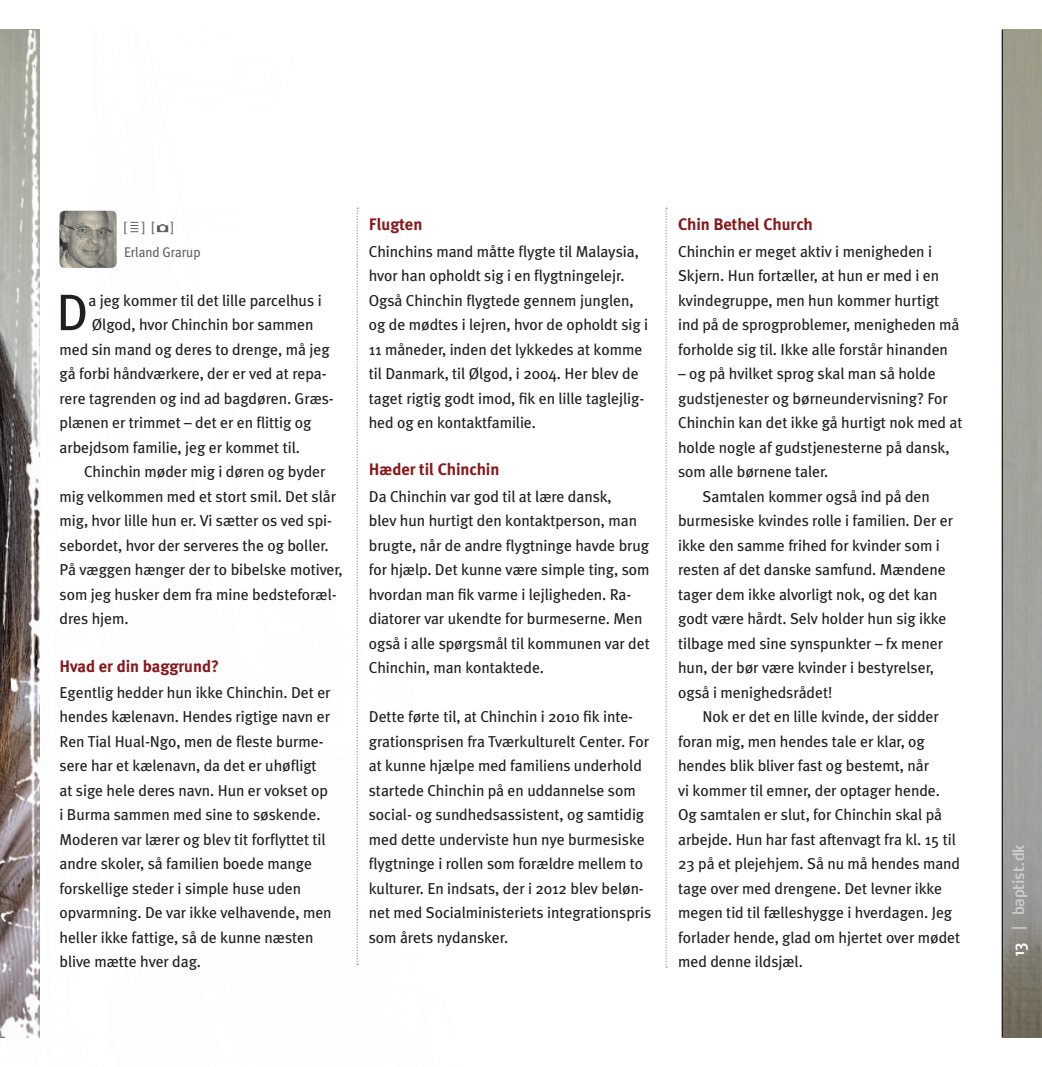
<style>
.page{position:relative;width:1042px;height:1067px;background:#fff}
.page>*{position:absolute;margin:0;border:0;box-sizing:border-box;transform-origin:0 0}
.Brødtxt_9_14{font:51.27px "Meta Plus";color:#231f20}
.Mellemrubrik_9_14{font:700 16.62px "Meta Plus";letter-spacing:-.005em;color:#88181b}
.Brødtxt_9_14-2{font:15.75px/24.5px "Meta Plus";letter-spacing:-.005em;color:#231f20}
.Manchet{font:600 15.75px "Max OT";letter-spacing:-.02em;color:#fff;scale:.93 1}
.Byline{font:14px "Meta Plus";letter-spacing:-.005em;color:#636366;scale:.95 1}
</style>
<div class="page">
<img style="left:0;top:29px;width:359px;height:1009px">
<svg style="left:130px;top:222px;width:8px;height:10px"></svg>
<svg style="left:157px;top:224px;width:11px;height:8px"></svg>
<img style="left:60px;top:211px;width:57px;height:57px">
<svg style="left:357px;top:208px;width:1px;height:757px"></svg>
<svg style="left:665px;top:208px;width:2px;height:759px"></svg>
<img style="left:1003px;top:30px;width:39px;height:1007px">
<hr style="left:1001px;top:30px;width:2px;height:1007px;background:#231f20">
<p class="Byline" style="left:124px;top:219px;width:54px">[ ] [ ]</p>
<p class="Byline" style="left:124px;top:244px;width:82px">Erland Grarup</p>
<p class="Brødtxt_9_14" style="left:56px;top:283px;width:34px">D</p>
<p class="Brødtxt_9_14-2" style="left:88px;top:288px;width:235px">a jeg kommer til det lille parcelhus i</p>
<p class="Brødtxt_9_14-2" style="left:92px;top:312px;width:223px">Ølgod, hvor Chinchin bor sammen</p>
<p class="Brødtxt_9_14-2" style="left:60px;top:337px;width:272px">med sin mand og deres to drenge, må jeg</p>
<p class="Brødtxt_9_14-2" style="left:60px;top:361px;width:269px">gå forbi håndværkere, der er ved at repa-</p>
<p class="Brødtxt_9_14-2" style="left:60px;top:386px;width:276px">rere tagrenden og ind ad bagdøren. Græs-</p>
<p class="Brødtxt_9_14-2" style="left:60px;top:410px;width:253px">plænen er trimmet – det er en flittig og</p>
<p class="Brødtxt_9_14-2" style="left:60px;top:435px;width:242px">arbejdsom familie, jeg er kommet til.</p>
<p class="Brødtxt_9_14-2" style="left:60px;top:459px;width:285px;text-indent:25px">Chinchin møder mig i døren og byder mig velkommen med et stort smil. Det slår mig, hvor lille hun er. Vi sætter os ved spi&shy;sebordet, hvor der serveres the og boller.<br>På væggen hænger der to bibelske motiver, som jeg husker dem fra mine bedsteforæl&shy;dres hjem.</p>
<p class="Mellemrubrik_9_14" style="left:60px;top:656px;width:161px">Hvad er din baggrund?</p>
<p class="Brødtxt_9_14-2" style="left:60px;top:680px;width:274px">Egentlig hedder hun ikke Chinchin. Det er hendes kælenavn. Hendes rigtige navn er Ren Tial Hual-Ngo, men de fleste burme&shy;sere har et kælenavn, da det er uhøfligt at sige hele deres navn. Hun er vokset op i Burma sammen med sine to søskende.<br>Moderen var lærer og blev tit forflyttet til andre skoler, så familien boede mange forskellige steder i simple huse uden opvarmning. De var ikke velhavende, men heller ikke fattige, så de kunne næsten blive mætte hver dag.</p>
<p class="Mellemrubrik_9_14" style="left:369px;top:215px;width:55px">Flugten</p>
<p class="Brødtxt_9_14-2" style="left:369px;top:239px;width:281px">Chinchins mand måtte flygte til Malaysia, hvor han opholdt sig i en flygtningelejr.<br>Også Chinchin flygtede gennem junglen, og de mødtes i lejren, hvor de opholdt sig i 11 måneder, inden det lykkedes at komme til Danmark, til Ølgod, i 2004. Her blev de taget rigtig godt imod, fik en lille taglejlig&shy;hed og en kontaktfamilie.</p>
<p class="Mellemrubrik_9_14" style="left:369px;top:460px;width:132px">Hæder til Chinchin</p>
<p class="Brødtxt_9_14-2" style="left:369px;top:484px;width:282px">Da Chinchin var god til at lære dansk,<br>blev hun hurtigt den kontaktperson, man brugte, når de andre flygtninge havde brug for hjælp. Det kunne være simple ting, som hvordan man fik varme i lejligheden. Ra&shy;diatorer var ukendte for burmeserne. Men også i alle spørgsmål til kommunen var det Chinchin, man kontaktede.</p>
<p class="Brødtxt_9_14-2" style="left:369px;top:704px;width:284px">Dette førte til, at Chinchin i 2010 fik inte&shy;grationsprisen fra Tværkulturelt Center. For at kunne hjælpe med familiens underhold startede Chinchin på en uddannelse som social- og sundhedsassistent, og samtidig med dette underviste hun nye burmesiske flygtninge i rollen som forældre mellem to kulturer. En indsats, der i 2012 blev beløn&shy;net med Socialministeriets integrationspris som årets nydansker.</p>
<p class="Mellemrubrik_9_14" style="left:678px;top:215px;width:136px">Chin Bethel Church</p>
<p class="Brødtxt_9_14-2" style="left:678px;top:239px;width:283px">Chinchin er meget aktiv i menigheden i Skjern. Hun fortæller, at hun er med i en kvindegruppe, men hun kommer hurtigt ind på de sprogproblemer, menigheden må forholde sig til. Ikke alle forstår hinanden</p>
<p class="Brødtxt_9_14-2" style="left:678px;top:361px;width:286px">– og på hvilket sprog skal man så holde gudstjenester og børneundervisning? For Chinchin kan det ikke gå hurtigt nok med at holde nogle af gudstjenesterne på dansk, som alle børnene taler.</p>
<p class="Brødtxt_9_14-2" style="left:678px;top:484px;width:276px;text-indent:25px">Samtalen kommer også ind på den burmesiske kvindes rolle i familien. Der er ikke den samme frihed for kvinder som i resten af det danske samfund. Mændene tager dem ikke alvorligt nok, og det kan godt være hårdt. Selv holder hun sig ikke tilbage med sine synspunkter – fx mener hun, der bør være kvinder i bestyrelser, også i menighedsrådet!</p>
<p class="Brødtxt_9_14-2" style="left:678px;top:704px;width:284px;text-indent:25px">Nok er det en lille kvinde, der sidder foran mig, men hendes tale er klar, og hendes blik bliver fast og bestemt, når<br>vi kommer til emner, der optager hende.<br>Og samtalen er slut, for Chinchin skal på arbejde. Hun har fast aftenvagt fra kl. 15 til 23 på et plejehjem. Så nu må hendes mand tage over med drengene. Det levner ikke megen tid til fælleshygge i hverdagen. Jeg forlader hende, glad om hjertet over mødet med denne ildsjæl.</p>
<p class="Manchet" style="left:1008px;top:930px;width:94px;rotate:-90deg">| baptist.dk</p>
<p class="Manchet" style="left:1008px;top:956px;width:16px;rotate:-90deg">13</p>
</div>
